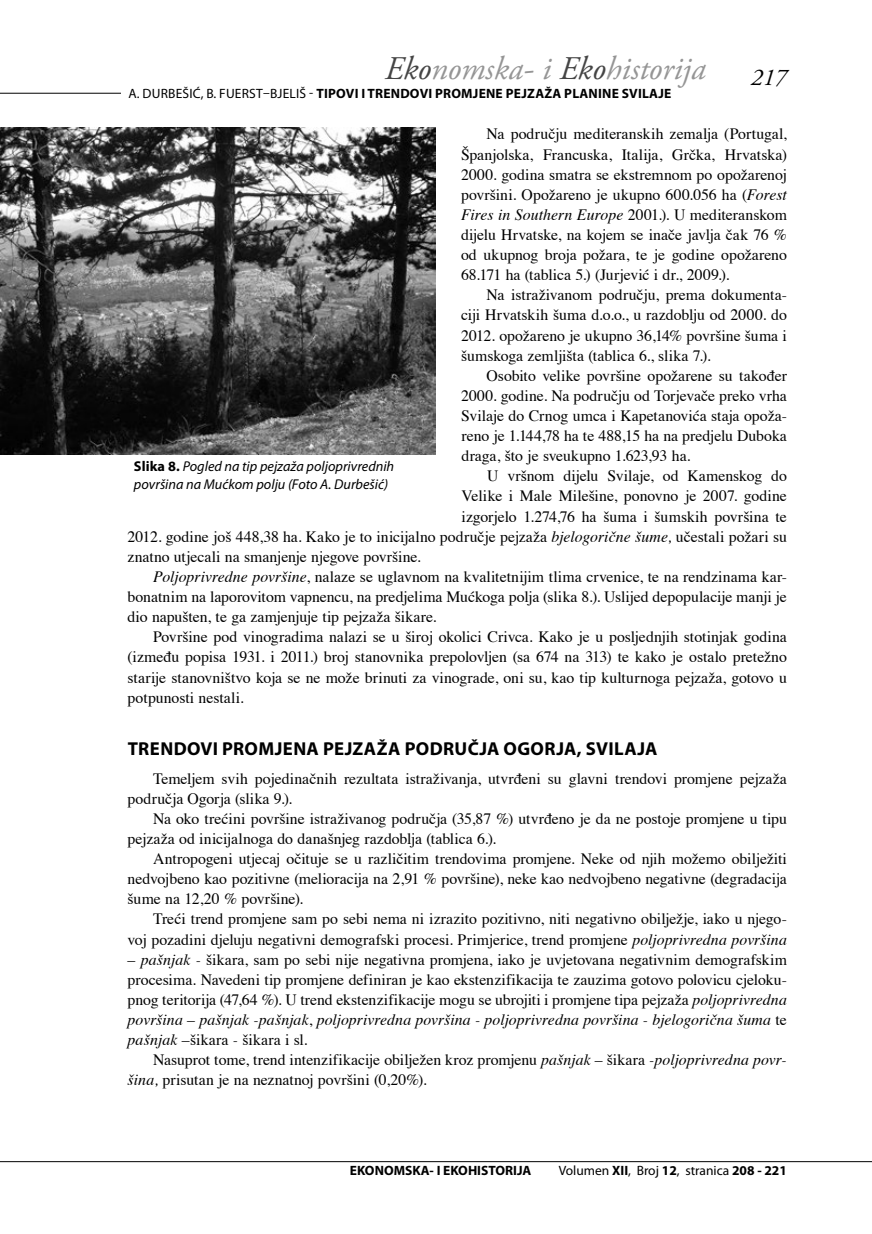
<style>
.page{position:relative;width:872px;height:1234px;background:#fff}
.page>*{position:absolute;margin:0;border:0;box-sizing:border-box;transform-origin:0 0}
.t1{font:italic 33px "Adobe Garamond Pro";color:#959595}
.t2{font:italic 24px "Adobe Garamond Pro";color:#000}
.t3{font:700 18.75px "Myriad Pro";letter-spacing:.02em;color:#000}
.t4{font:15.75px/20.1px "Times";color:#000;text-align:justify}
.t5{font:italic 14.25px/17.1px "Myriad Pro";color:#000}
.t6{font:700 13.5px "Myriad Pro";letter-spacing:.015em;color:#000}
.t7{font:13.5px "Myriad Pro";color:#000}
.s1{color:#454545}
.s2{font-weight:400}
.s3{font-style:italic}
.s4{font-weight:700;font-style:normal}
.s5{font-weight:700}
</style>
<div class="page">
<hr style="left:0;top:93px;width:486px;height:1px;background:#000">
<hr style="left:0;top:1160px;width:872px;height:1px;background:#000">
<div style="left:121px;top:88px;width:550px;height:17px;background:#fff"></div>
<img style="left:0;top:128px;width:435px;height:326px">
<h1 class="t1" style="left:385px;top:48px;width:322px"><span class="s1">Eko</span>nomska- i <span class="s1">Eko</span>historija</h1>
<h2 class="t2" style="left:751px;top:63px;width:37px">217</h2>
<p class="t6" style="left:129px;top:84px;width:544px"><span class="s2">A. DURBEŠIĆ, B. FUERST–BJELIŠ -</span> TIPOVI I TRENDOVI PROMJENE PEJZAŽA PLANINE SVILAJE</p>
<p class="t4" style="left:461px;top:123px;width:327px;text-indent:26px">Na području mediteranskih zemalja (Portugal, Španjolska, Francuska, Italija, Grčka, Hrvatska)<br>2000. godina smatra se ekstremnom po opožarenoj površini. Opožareno je ukupno 600.056 ha (<span class="s3">Forest Fires in Southern Europe</span> 2001.). U mediteranskom dijelu Hrvatske, na kojem se inače javlja čak 76 % od ukupnog broja požara, te je godine opožareno 68.171 ha (tablica 5.) (Jurjević i dr., 2009.).</p>
<p class="t4" style="left:461px;top:283px;width:327px;text-indent:26px">Na istraživanom području, prema dokumenta&shy;ciji Hrvatskih šuma d.o.o., u razdoblju od 2000. do 2012. opožareno je ukupno 36,14% površine šuma i šumskoga zemljišta (tablica 6., slika 7.).</p>
<p class="t4" style="left:461px;top:364px;width:327px;text-indent:26px">Osobito velike površine opožarene su također 2000. godine. Na području od Torjevače preko vrha Svilaje do Crnog umca i Kapetanovića staja opoža&shy;reno je 1.144,78 ha te 488,15 ha na predjelu Duboka draga, što je sveukupno 1.623,93 ha.</p>
<p class="t4" style="left:487px;top:464px;width:301px">U vršnom dijelu Svilaje, od Kamenskog do</p>
<p class="t4" style="left:461px;top:484px;width:327px">Velike i Male Milešine, ponovno je 2007. godine</p>
<p class="t4" style="left:461px;top:505px;width:327px">izgorjelo 1.274,76 ha šuma i šumskih površina te</p>
<p class="t4" style="left:128px;top:525px;width:661px">2012. godine još 448,38 ha. Kako je to inicijalno područje pejzaža <span class="s3">bjelogorične šume,</span> učestali požari su</p>
<p class="t4" style="left:128px;top:545px;width:295px">znatno utjecali na smanjenje njegove površine.</p>
<p class="t4" style="left:153px;top:565px;width:635px"><span class="s3">Poljoprivredne površine</span>, nalaze se uglavnom na kvalitetnijim tlima crvenice, te na rendzinama kar-</p>
<p class="t4" style="left:128px;top:585px;width:661px">bonatnim na laporovitom vapnencu, na predjelima Mućkoga polja (slika 8.). Uslijed depopulacije manji je</p>
<p class="t4" style="left:128px;top:605px;width:310px">dio napušten, te ga zamjenjuje tip pejzaža šikare.</p>
<p class="t4" style="left:153px;top:625px;width:635px">Površine pod vinogradima nalazi se u široj okolici Crivca. Kako je u posljednjih stotinjak godina</p>
<p class="t4" style="left:128px;top:645px;width:661px">(između popisa 1931. i 2011.) broj stanovnika prepolovljen (sa 674 na 313) te kako je ostalo pretežno</p>
<p class="t4" style="left:128px;top:665px;width:661px">starije stanovništvo koja se ne može brinuti za vinograde, oni su, kao tip kulturnoga pejzaža, gotovo u</p>
<p class="t4" style="left:128px;top:685px;width:118px">potpunosti nestali.</p>
<p class="t3" style="left:128px;top:736px;width:531px">TRENDOVI PROMJENA PEJZAŽA PODRUČJA OGORJA, SVILAJA</p>
<p class="t4" style="left:128px;top:766px;width:661px;text-indent:26px">Temeljem svih pojedinačnih rezultata istraživanja, utvrđeni su glavni trendovi promjene pejzaža područja Ogorja (slika 9.).</p>
<p class="t4" style="left:128px;top:807px;width:661px;text-indent:26px">Na oko trećini površine istraživanog područja (35,87 %) utvrđeno je da ne postoje promjene u tipu pejzaža od inicijalnoga do današnjeg razdoblja (tablica 6.).</p>
<p class="t4" style="left:128px;top:847px;width:661px;text-indent:26px">Antropogeni utjecaj očituje se u različitim trendovima promjene. Neke od njih možemo obilježiti nedvojbeno kao pozitivne (melioracija na 2,91 % površine), neke kao nedvojbeno negativne (degradacija šume na 12,20 % površine).</p>
<p class="t4" style="left:128px;top:907px;width:661px;text-align:right">Treći trend promjene sam po sebi nema ni izrazito pozitivno, niti negativno obilježje, iako u njego-<br>voj pozadini djeluju negativni demografski procesi. Primjerice, trend promjene <span class="s3">poljoprivredna površina</span></p>
<p class="t4" style="left:128px;top:947px;width:661px"><span class="s3">– pašnjak -</span> šikara, sam po sebi nije negativna promjena, iako je uvjetovana negativnim demografskim procesima. Navedeni tip promjene definiran je kao ekstenzifikacija te zauzima gotovo polovicu cjeloku&shy;pnog teritorija (47,64 %). U trend ekstenzifikacije mogu se ubrojiti i promjene tipa pejzaža <span class="s3">poljoprivredna površina – pašnjak -pašnjak</span>, <span class="s3">poljoprivredna površina - poljoprivredna površina - bjelogorična šuma</span> te <span class="s3">pašnjak –</span>šikara <span class="s3">-</span> šikara i sl.</p>
<p class="t4" style="left:128px;top:1048px;width:661px;text-indent:26px">Nasuprot tome, trend intenzifikacije obilježen kroz promjenu <span class="s3">pašnjak –</span> šikara <span class="s3">-poljoprivredna povr&shy;šina,</span> prisutan je na neznatnoj površini (0,20%).</p>
<p class="t5" style="left:134px;top:458px;width:262px"><span class="s4">Slika 8.</span> Pogled na tip pejzaža poljoprivrednih površina na Mućkom polju (Foto A. Durbešić)</p>
<p class="t6" style="left:350px;top:1161px;width:183px">EKONOMSKA- I EKOHISTORIJA</p>
<p class="t7" style="left:558px;top:1161px;width:230px">Volumen <span class="s5">XII</span>, Broj <span class="s5">12</span>, stranica <span class="s5">208 - 221</span></p>
</div>
